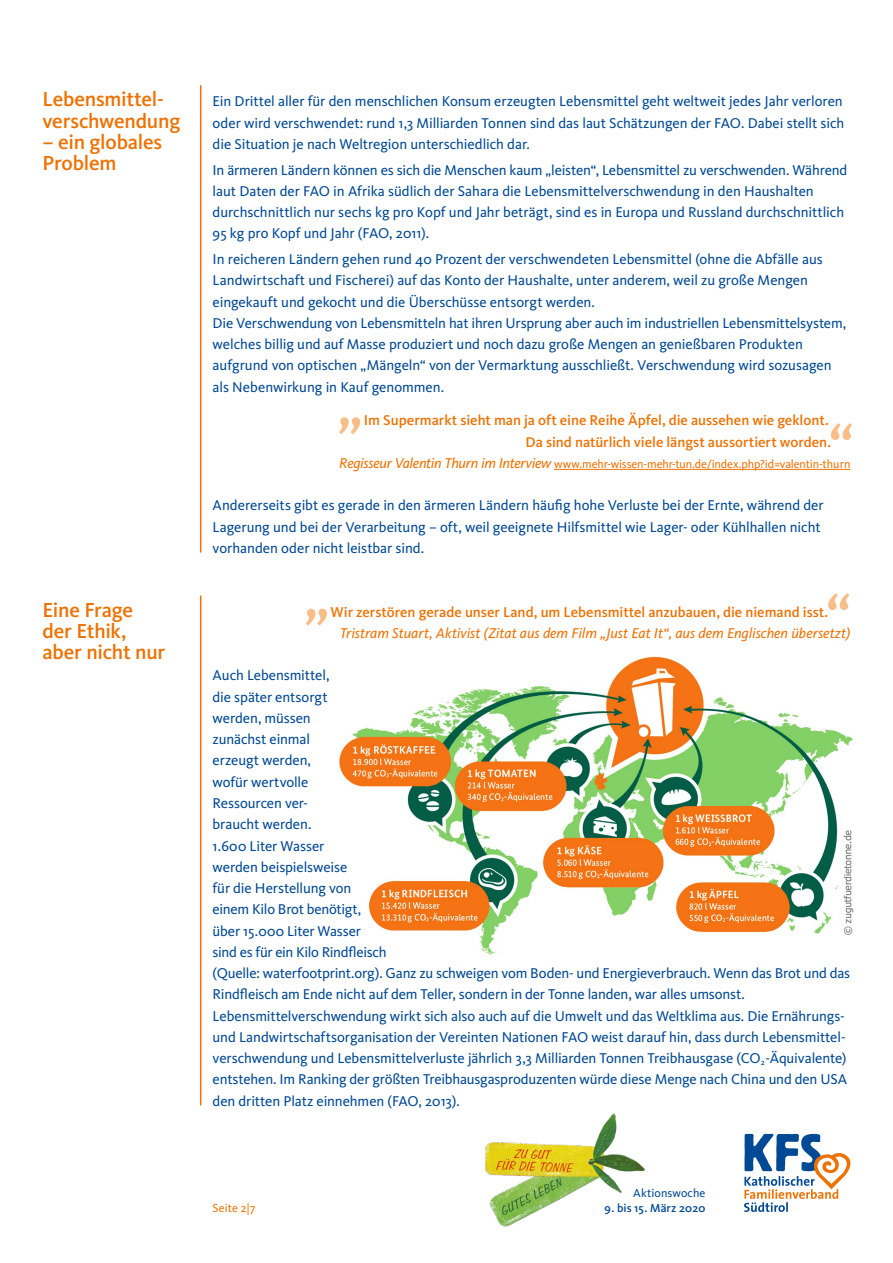
<style>
.page{position:relative;width:893px;height:1263px;background:#fff}
.page>*{position:absolute;margin:0;border:0;box-sizing:border-box;transform-origin:0 0}
.t1{font:italic 500 60px "Kievit";color:#f9bd88}
.t2{font:500 21px/21.3px "Kievit";letter-spacing:-.01em;color:#ee7203}
.t3{font:14.7px/21.3px "Kievit";letter-spacing:-.01em;color:#004994}
.t4{font:500 14.7px/21.3px "Kievit";color:#ee7203;text-align:right}
.t5{font:italic 14.7px "Kievit";letter-spacing:-.005em;color:#ee7203}
.t6{font:12px "Kievit";letter-spacing:-.01em;color:#ee7203}
.t7{font:500 12px "Kievit";letter-spacing:.015em;color:#004994}
.t8{font:12px "Kievit";letter-spacing:.01em;color:#004994}
.s1{font-style:italic;font-size:14.7px}
</style>
<div class="page">
<img style="left:339px;top:656px;width:515px;height:300px">
<hr style="left:554px;top:469px;width:296px;height:1px;background:#ee7203">
<hr style="left:200px;top:86px;width:1px;height:466px;background:#ee7203">
<hr style="left:200px;top:596px;width:1px;height:509px;background:#ee7203">
<svg style="left:744px;top:1134px;width:107px;height:78px"></svg>
<img style="left:485px;top:1114px;width:160px;height:113px">
<h2 class="t2" style="left:43px;top:89px;width:139px">Lebensmittel&shy;verschwendung</h2>
<h2 class="t2" style="left:43px;top:131px;width:121px">– ein globales<br>Problem</h2>
<h2 class="t2" style="left:43px;top:599px;width:124px">Eine Frage der Ethik, aber nicht nur</h2>
<p class="t3" style="left:213px;top:91px;width:633px;text-align:justify">Ein Drittel aller für den menschlichen Konsum erzeugten Lebensmittel geht weltweit jedes Jahr verloren oder wird verschwendet: rund 1,3 Milliarden Tonnen sind das laut Schätzungen der FAO. Dabei stellt sich die Situation je nach Weltregion unterschiedlich dar.</p>
<p class="t3" style="left:213px;top:159px;width:636px">In ärmeren Ländern können es sich die Menschen kaum „leisten“, Lebensmittel zu verschwenden. Während laut Daten der FAO in Afrika südlich der Sahara die Lebensmittelverschwendung in den Haushalten durchschnittlich nur sechs kg pro Kopf und Jahr beträgt, sind es in Europa und Russland durchschnittlich 95 kg pro Kopf und Jahr (FAO, 2011).</p>
<p class="t3" style="left:213px;top:249px;width:635px">In reicheren Ländern gehen rund 40 Prozent der verschwendeten Lebensmittel (ohne die Abfälle aus Landwirtschaft und Fischerei) auf das Konto der Haushalte, unter anderem, weil zu große Mengen eingekauft und gekocht und die Überschüsse entsorgt werden.<br>Die Verschwendung von Lebensmitteln hat ihren Ursprung aber auch im industriellen Lebensmittelsystem, welches billig und auf Masse produziert und noch dazu große Mengen an genießbaren Produkten aufgrund von optischen „Mängeln“ von der Vermarktung ausschließt. Verschwendung wird sozusagen als Nebenwirkung in Kauf genommen.</p>
<h1 class="t1" style="left:339px;top:369px;width:26px">„</h1>
<p class="t4" style="left:364px;top:410px;width:469px">Im Supermarkt sieht man ja oft eine Reihe Äpfel, die aussehen wie geklont.<br>Da sind natürlich viele längst aussortiert worden.</p>
<p class="t6" style="left:339px;top:457px;width:513px"><span class="s1">Regisseur Valentin Thurn im Interview</span> www.mehr-wissen-mehr-tun.de/index.php?id=valentin-thurn</p>
<h1 class="t1" style="left:826px;top:408px;width:26px">“</h1>
<p class="t3" style="left:213px;top:495px;width:613px">Andererseits gibt es gerade in den ärmeren Ländern häufig hohe Verluste bei der Ernte, während der<br>Lagerung und bei der Verarbeitung – oft, weil geeignete Hilfsmittel wie Lager- oder Kühlhallen nicht vorhanden oder nicht leistbar sind.</p>
<h1 class="t1" style="left:823px;top:578px;width:26px">“</h1>
<h1 class="t1" style="left:306px;top:560px;width:26px">„</h1>
<p class="t4" style="left:331px;top:601px;width:499px">Wir zerstören gerade unser Land, um Lebensmittel anzubauen, die niemand isst.</p>
<p class="t5" style="left:340px;top:624px;width:512px">Tristram Stuart, Aktivist (Zitat aus dem Film „Just Eat It“, aus dem Englischen übersetzt)</p>
<p class="t3" style="left:213px;top:665px;width:639px">Auch Lebensmittel,<br>die später entsorgt<br>werden, müssen<br>zunächst einmal<br>erzeugt werden,<br>wofür wertvolle<br>Ressourcen ver-<br>braucht werden.<br>1.600 Liter Wasser<br>werden beispielsweise<br>für die Herstellung von<br>einem Kilo Brot benötigt,<br>über 15.000 Liter Wasser<br>sind es für ein Kilo Rindfleisch<br>(Quelle: waterfootprint.org). Ganz zu schweigen vom Boden- und Energieverbrauch. Wenn das Brot und das Rindfleisch am Ende nicht auf dem Teller, sondern in der Tonne landen, war alles umsonst.<br>Lebensmittelverschwendung wirkt sich also auch auf die Umwelt und das Weltklima aus. Die Ernährungs&shy;und Landwirtschaftsorganisation der Vereinten Nationen FAO weist darauf hin, dass durch Lebensmittel&shy;verschwendung und Lebensmittelverluste jährlich 3,3 Milliarden Tonnen Treibhausgase (CO<sub>2</sub>-Äquivalente) entstehen. Im Ranking der größten Treibhausgasproduzenten würde diese Menge nach China und den USA den dritten Platz einnehmen (FAO, 2013).</p>
<p class="t6" style="left:213px;top:1201px;width:44px">Seite 2|7</p>
<p class="t8" style="left:633px;top:1186px;width:74px">Aktionswoche</p>
<p class="t7" style="left:605px;top:1201px;width:102px">9. bis 15. März 2020</p>
</div>
